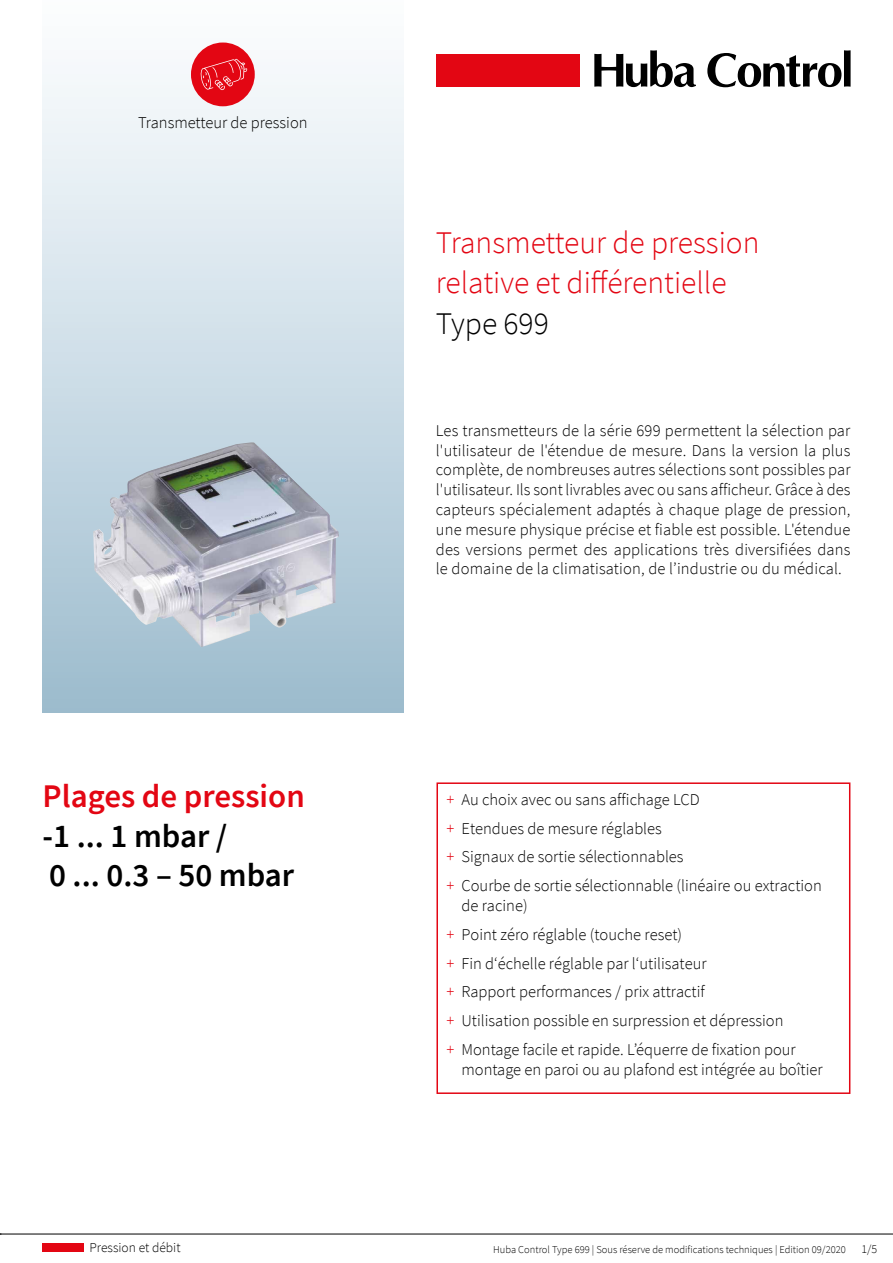
<style>
.page{position:relative;width:893px;height:1263px;background:#fff}
.page>*{position:absolute;margin:0;border:0;box-sizing:border-box;transform-origin:0 0}
.t1{font:600 33px/39.6px "Source Sans Pro";color:#000}
.t2{font:600 33px "Source Sans Pro";color:#e30613}
.t3{font:300 31.5px/40.5px "Source Sans Pro";color:#e30613}
.t4{font:300 31.5px "Source Sans Pro";color:#000}
.t5{font:300 16.5px/28.8px "Source Sans Pro";color:#000}
.t6{font:300 13.5px "Source Sans Pro";color:#000}
.t7{font:300 12px "Source Sans Pro";color:#000}
.t8{font:300 10.5px "Source Sans Pro";color:#000}
.s1{color:#e30613}
</style>
<div class="page">
<hr style="left:0;top:1234px;width:893px;height:1px;background:#000">
<div style="left:43px;top:1243px;width:41px;height:9px;background:#e30613"></div>
<div style="left:43px;top:0;width:360px;height:713px;background:linear-gradient(to bottom,#fff,#9ebdcf)"></div>
<img style="left:93px;top:442px;width:246px;height:205px">
<div style="left:191px;top:43px;width:64px;height:63px;background:#e30613;border-radius:50%"></div>
<svg style="left:436px;top:782px;width:415px;height:312px"></svg>
<svg style="left:200px;top:59px;width:47px;height:31px"></svg>
<div style="left:436px;top:54px;width:144px;height:33px;background:#e30613"></div>
<svg style="left:594px;top:50px;width:102px;height:37px"></svg>
<svg style="left:707px;top:50px;width:144px;height:37px"></svg>
<p class="t5" style="left:138px;top:108px;width:171px">Transmetteur de pression</p>
<h1 class="t2" style="left:43px;top:774px;width:264px">Plages de pression</h1>
<h1 class="t1" style="left:43px;top:816px;width:253px">-1 ... 1 mbar /<br>0 ... 0.3 – 50 mbar</h1>
<h2 class="t3" style="left:436px;top:222px;width:325px">Transmetteur de pression relative et différentielle</h2>
<h2 class="t4" style="left:436px;top:304px;width:114px">Type 699</h2>
<p class="t5" style="left:436px;top:420px;width:416px;line-height:19.8px;text-align:justify">Les transmetteurs de la série 699 permettent la sélection par l'utilisateur de l'étendue de mesure. Dans la version la plus complète, de nombreuses autres sélections sont possibles par l'utilisateur. Ils sont livrables avec ou sans afficheur. Grâce à des capteurs spécialement adaptés à chaque plage de pression, une mesure physique précise et fiable est possible. L'étendue des versions permet des applications très diversifiées dans le domaine de la climatisation, de l’industrie ou du médical.</p>
<p class="t5" style="left:446px;top:785px;width:377px"><span class="s1">+</span> Au choix avec ou sans affichage LCD<br><span class="s1">+</span> Etendues de mesure réglables<br><span class="s1">+</span> Signaux de sortie sélectionnables<br><span class="s1">+</span> Courbe de sortie sélectionnable (linéaire ou extraction</p>
<p class="t5" style="left:446px;top:891px;width:351px;text-indent:15px">de racine)<br><span class="s1">+</span> Point zéro réglable (touche reset)<br><span class="s1">+</span> Fin d‘échelle réglable par l‘utilisateur<br><span class="s1">+</span> Rapport performances / prix attractif<br><span class="s1">+</span> Utilisation possible en surpression et dépression<br><span class="s1">+</span> Montage facile et rapide. L’équerre de fixation pour</p>
<p class="t5" style="left:461px;top:1055px;width:363px">montage en paroi ou au plafond est intégrée au boîtier</p>
<p class="t6" style="left:90px;top:1239px;width:92px">Pression et débit</p>
<p class="t8" style="left:493px;top:1242px;width:354px">Huba Control Type 699 | Sous réserve de modifications techniques | Edition 09/2020</p>
<p class="t7" style="left:861px;top:1241px;width:17px">1/5</p>
</div>
